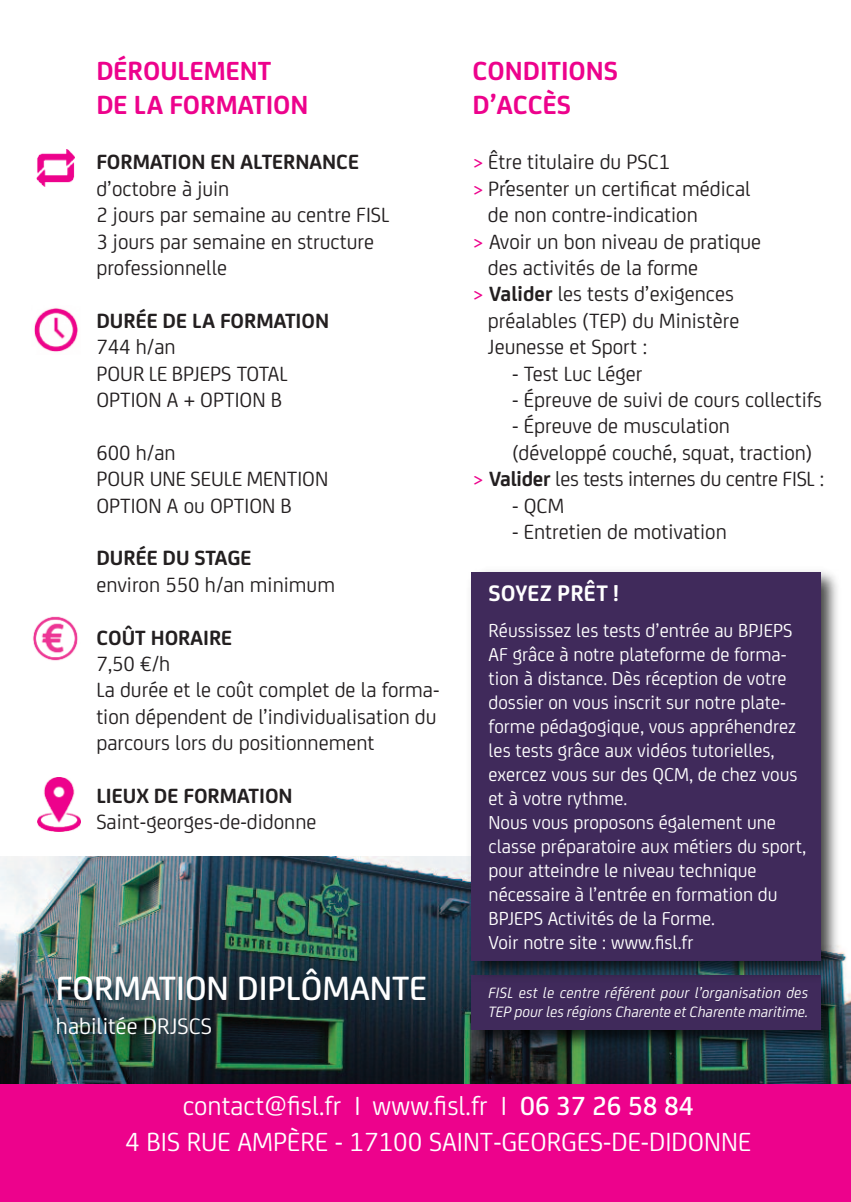
<style>
.page{position:relative;width:851px;height:1202px;background:#fff}
.page>*{position:absolute;margin:0;border:0;box-sizing:border-box;transform-origin:0 0}
.t1{font:500 36px "Nexity";color:#fff}
.t2{font:28px/35.6px "Nexity";color:#fff;text-align:center}
.t3{font:700 28px/33.6px "Nexity";color:#ed028c}
.t4{font:24px "Nexity";color:#fff}
.t5{font:700 24px "Nexity";color:#fff}
.t6{font:22px/26.4px "Nexity";color:#231f20}
.t7{font:700 22px "Nexity";color:#231f20}
.t8{font:20px/24px "Nexity";color:#fff}
.t9{font:italic 16px/19.2px "Nexity";color:#fff}
.s1{color:#ed028c}
.s2{font-family:"PT Sans Caption";font-weight:700}
.s3{font-weight:700}
.s4{font-weight:500}
</style>
<div class="page">
<div style="left:0;top:1070px;width:850px;height:132px;background:#ed028c"></div>
<img style="left:33px;top:616px;width:45px;height:45px">
<img style="left:34px;top:308px;width:44px;height:44px">
<img style="left:36px;top:150px;width:39px;height:37px">
<img style="left:37px;top:777px;width:43px;height:54px">
<img style="left:0;top:856px;width:850px;height:227px">
<img style="left:462px;top:987px;width:383px;height:69px">
<div style="left:471px;top:975px;width:349px;height:54px;background:#402a5b"></div>
<img style="left:462px;top:571px;width:383px;height:416px">
<div style="left:471px;top:572px;width:349px;height:389px;background:#402a5b"></div>
<p class="t3" style="left:96px;top:56px;width:214px">DÉROULEMENT<br>DE LA FORMATION</p>
<p class="t7" style="left:96px;top:154px;width:264px">FORMATION EN ALTERNANCE</p>
<p class="t6" style="left:96px;top:177px;width:294px">d’octobre à juin<br>2 jours par semaine au centre fisl<br>3 jours par semaine en structure professionnelle</p>
<p class="t7" style="left:96px;top:313px;width:234px">DURÉE DE LA FORMATION</p>
<p class="t6" style="left:96px;top:335px;width:193px">744 h/an<br>pour le bpjeps total option a + option b</p>
<p class="t6" style="left:96px;top:441px;width:233px">600 h/an<br>pour une seule mention option a ou option b</p>
<p class="t7" style="left:96px;top:550px;width:156px">DURÉE DU STAGE</p>
<p class="t6" style="left:96px;top:573px;width:240px">environ 550 h/an minimum</p>
<p class="t7" style="left:96px;top:630px;width:137px">COÛT HORAIRE</p>
<p class="t6" style="left:96px;top:652px;width:345px">7,50 €/h<br>la durée et le coût complet de la forma&shy;tion dépendent de l’individualisation du parcours lors du positionnement</p>
<p class="t7" style="left:96px;top:788px;width:198px">LIEUX DE FORMATION</p>
<p class="t6" style="left:96px;top:811px;width:222px">saint-georges-de-didonne</p>
<h1 class="t1" style="left:56px;top:976px;width:372px">FORMATION DIPLÔMANTE</h1>
<p class="t4" style="left:56px;top:1018px;width:158px">habilitée drjscs</p>
<p class="t3" style="left:472px;top:56px;width:147px">CONDITIONS<br>D’ACCÈS</p>
<p class="t6" style="left:472px;top:151px;width:199px"><span class="s1">&gt;</span> Être titulaire du psc1</p>
<p class="t6" style="left:472px;top:177px;width:280px"><span class="s1">&gt;</span> pre<span class="s2">́</span> senter un certificat médical</p>
<p class="t6" style="left:488px;top:203px;width:211px">de non contre-indication</p>
<p class="t6" style="left:472px;top:230px;width:290px"><span class="s1">&gt;</span> avoir un bon niveau de pratique</p>
<p class="t6" style="left:488px;top:256px;width:212px">des activités de la forme</p>
<p class="t6" style="left:472px;top:283px;width:263px"><span class="s1">&gt;</span> <span class="s3">Valider</span> les tests d’exigences</p>
<p class="t6" style="left:488px;top:309px;width:253px">préalables (tep) du ministère</p>
<p class="t6" style="left:488px;top:335px;width:161px">jeunesse et sport :</p>
<p class="t6" style="left:512px;top:362px;width:132px">- test luc léger</p>
<p class="t6" style="left:512px;top:388px;width:311px">- épreuve de suivi de cours collectifs</p>
<p class="t6" style="left:512px;top:415px;width:219px">- épreuve de musculation</p>
<p class="t6" style="left:512px;top:441px;width:301px">(développé couché, squat, traction)</p>
<p class="t6" style="left:472px;top:467px;width:353px"><span class="s1">&gt;</span> <span class="s3">Valider</span> les tests internes du centre fisl :</p>
<p class="t6" style="left:512px;top:494px;width:53px">- qcm</p>
<p class="t6" style="left:512px;top:520px;width:216px">- entretien de motivation</p>
<p class="t5" style="left:488px;top:585px;width:131px">SOYEZ PRÊT !</p>
<p class="t8" style="left:488px;top:620px;width:319px">réussissez les tests d’entrée au bpjeps af grâce à notre plateforme de forma&shy;tion à distance. dès réception de votre dossier on vous inscrit sur notre plate&shy;forme pédagogique, vous appréhendrez les tests grâce aux vidéos tutorielles, exercez vous sur des qcm, de chez vous et à votre rythme.<br>nous vous proposons également une classe préparatoire aux métiers du sport, pour atteindre le niveau technique nécessaire à l’entrée en formation du bpjeps activités de la forme.<br>Voir notre site : www.fisl.fr</p>
<p class="t9" style="left:488px;top:984px;width:321px">FISL est le centre référent pour l’organisation des<br>TEP pour les régions Charente et Charente maritime.</p>
<p class="t2" style="left:125px;top:1090px;width:627px">contact@fisl.fr i www.fisl.fr i <span class="s4">06 37 26 58 84<br></span>4 bis rue ampère - 17100 saint-georges-de-didonne</p>
</div>
